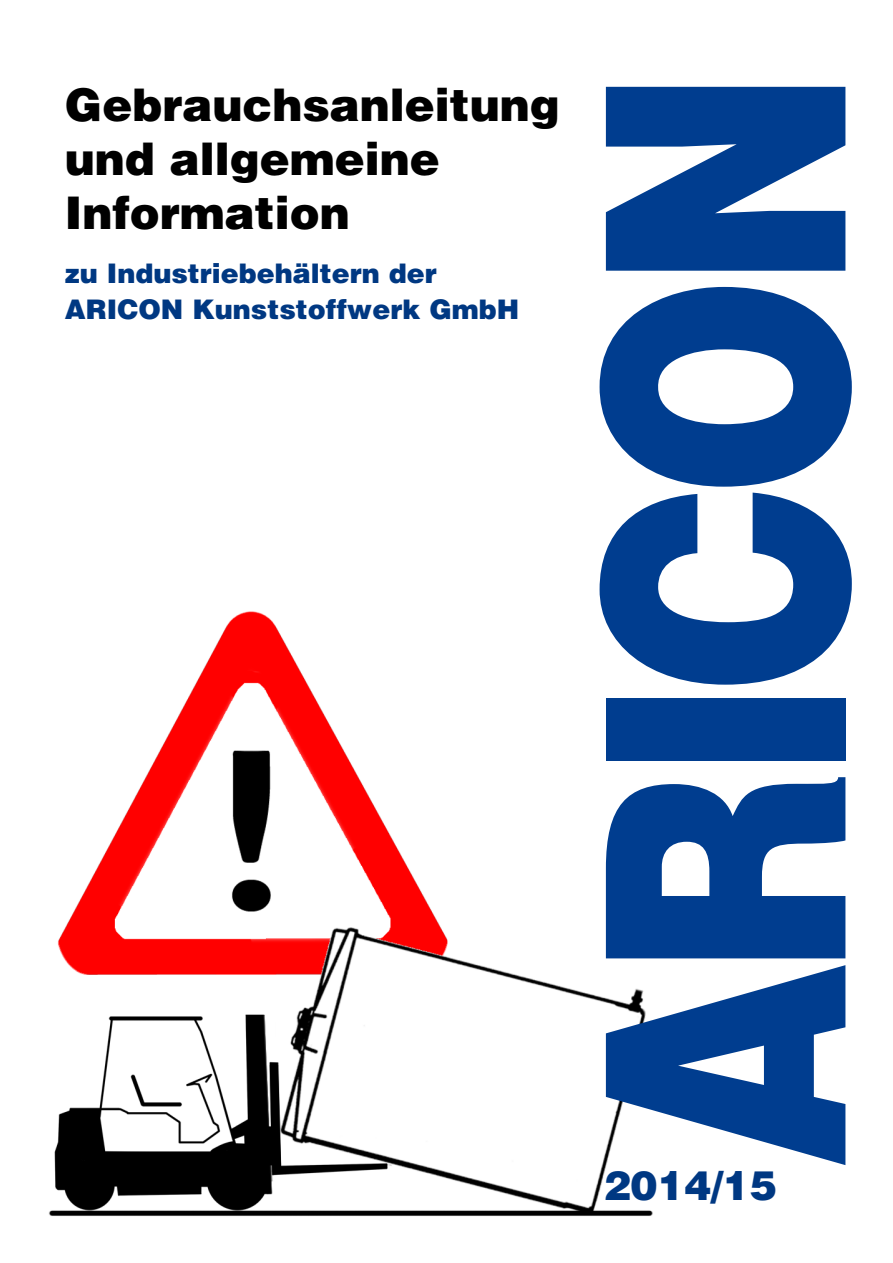
<style>
.page{position:relative;width:893px;height:1263px;background:#fff}
.page>*{position:absolute;margin:0;border:0;box-sizing:border-box;transform-origin:0 0}
.t1{font:900 45px/54px "Helvetica";color:#000}
.t2{font:900 40.5px "Helvetica";color:#003882}
.t3{font:900 27px/36px "Helvetica";color:#003882}
</style>
<div class="page">
<img style="left:49px;top:582px;width:621px;height:634px">
<svg style="left:606px;top:965px;width:239px;height:200px;fill:#003d8f"></svg>
<svg style="left:606px;top:777px;width:239px;height:181px"></svg>
<div style="left:606px;top:698px;width:239px;height:63px;background:#003d8f"></div>
<svg style="left:600px;top:493px;width:252px;height:192px;fill:#003d8f"></svg>
<svg style="left:600px;top:287px;width:252px;height:200px;fill:#003d8f"></svg>
<svg style="left:606px;top:87px;width:239px;height:184px"></svg>
<h1 class="t1" style="left:65px;top:77px;width:497px">Gebrauchsanleitung und allgemeine<br>Information</h1>
<p class="t3" style="left:65px;top:255px;width:456px">zu Industriebehältern der<br>ARICON Kunststoffwerk GmbH</p>
<h2 class="t2" style="left:603px;top:1159px;width:175px">2014/15</h2>
</div>
